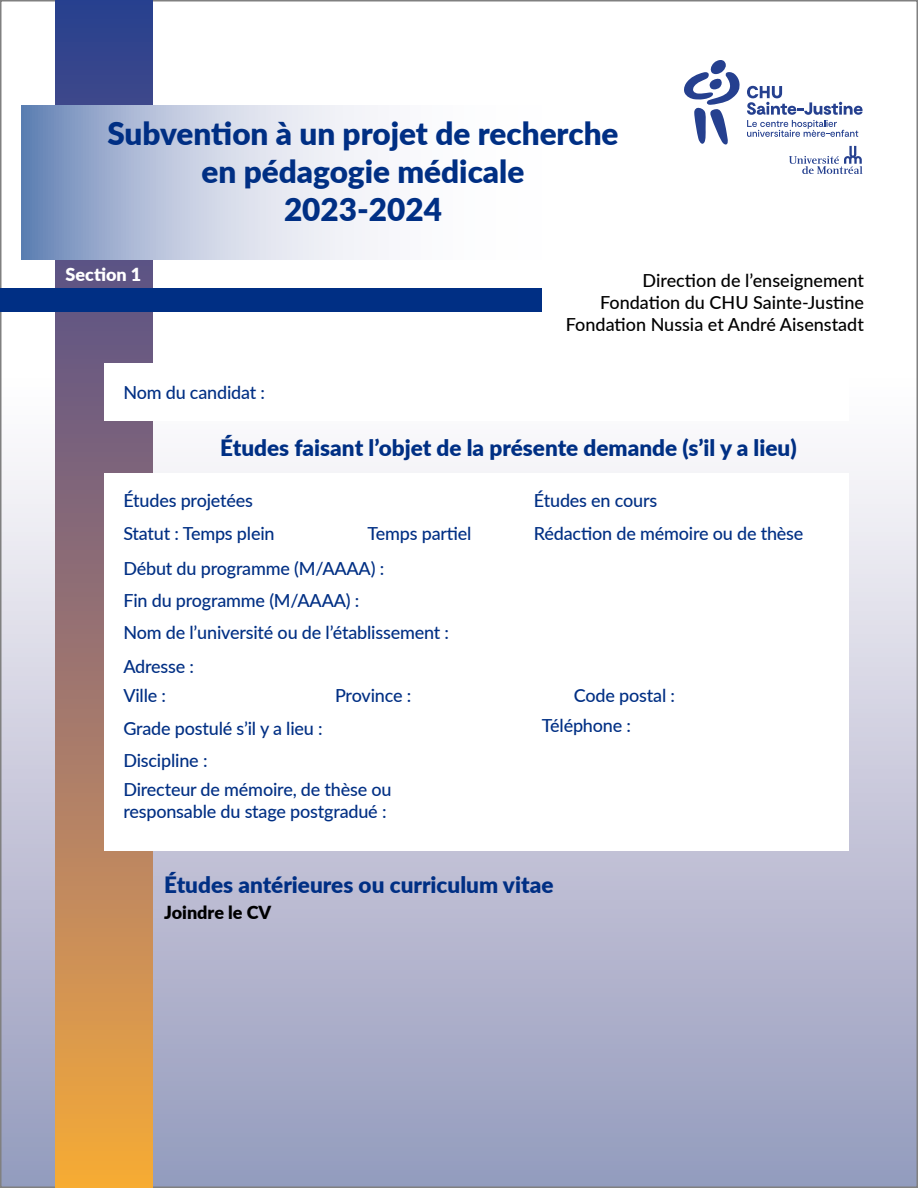
<style>
.page{position:relative;width:918px;height:1188px;background:#fff}
.page>*{position:absolute;margin:0;border:0;box-sizing:border-box;transform-origin:0 0}
.t1{font:900 31.5px/37.8px "Lato";color:#002f84;text-align:center}
.t2{font:900 22.5px "Lato";color:#002f84}
.t3{font:500 18px/31.5px "Lato";letter-spacing:-.01em;color:#002f84}
.t4{font:500 18px/21.6px "Lato";color:#000;text-align:right}
.t5{font:900 18px "Lato";color:#000}
.t6{font:900 18px "Lato";color:#fff}
</style>
<div class="page">
<div style="left:1px;top:1px;width:916px;height:1186px;background:linear-gradient(to bottom,#fff,#a0a3c1)"></div>
<svg style="left:56px;top:0;width:97px;height:1188px;background:#9e7867"></svg>
<svg style="left:21px;top:105px;width:684px;height:155px"></svg>
<svg style="left:747px;top:86px;width:116px;height:51px"></svg>
<svg style="left:789px;top:146px;width:74px;height:28px"></svg>
<svg style="left:684px;top:60px;width:56px;height:85px"></svg>
<div style="left:0;top:288px;width:542px;height:24px;background:#002f84"></div>
<div style="left:104px;top:363px;width:745px;height:58px;background:#fff"></div>
<div style="left:104px;top:473px;width:745px;height:378px;background:#fff"></div>
<h1 class="t1" style="left:107px;top:114px;width:513px">Subvention à un projet de recherche en pédagogie médicale<br>2023-2024</h1>
<p class="t6" style="left:66px;top:261px;width:77px">Section 1</p>
<p class="t3" style="left:123px;top:376px;width:143px">Nom du candidat :</p>
<p class="t4" style="left:566px;top:269px;width:300px">Direction de l’enseignement<br>Fondation du CHU Sainte-Justine<br>Fondation Nussia et André Aisenstadt</p>
<p class="t2" style="left:220px;top:431px;width:578px">Études faisant l’objet de la présente demande (s’il y a lieu)</p>
<p class="t3" style="left:123px;top:483px;width:153px;line-height:33px">Études projetées<br>Statut : Temps plein</p>
<p class="t3" style="left:534px;top:483px;width:125px">Études en cours</p>
<p class="t3" style="left:367px;top:516px;width:106px">Temps partiel</p>
<p class="t3" style="left:534px;top:516px;width:271px">Rédaction de mémoire ou de thèse</p>
<p class="t3" style="left:123px;top:552px;width:327px">Début du programme (M/AAAA) :<br>Fin du programme (M/AAAA) :<br>Nom de l’université ou de l’établissement :</p>
<p class="t3" style="left:123px;top:649px;width:72px">Adresse :</p>
<p class="t3" style="left:123px;top:679px;width:44px">Ville :</p>
<p class="t3" style="left:335px;top:679px;width:78px">Province :</p>
<p class="t3" style="left:574px;top:679px;width:103px">Code postal :</p>
<p class="t3" style="left:123px;top:712px;width:201px">Grade postulé s’il y a lieu :</p>
<p class="t3" style="left:123px;top:744px;width:86px">Discipline :</p>
<p class="t3" style="left:123px;top:778px;width:270px;line-height:21.6px">Directeur de mémoire, de thèse ou responsable du stage postgradué :</p>
<p class="t3" style="left:542px;top:709px;width:91px">Téléphone :</p>
<p class="t2" style="left:164px;top:868px;width:391px">Études antérieures ou curriculum vitae</p>
<p class="t5" style="left:164px;top:899px;width:109px">Joindre le CV</p>
</div>
